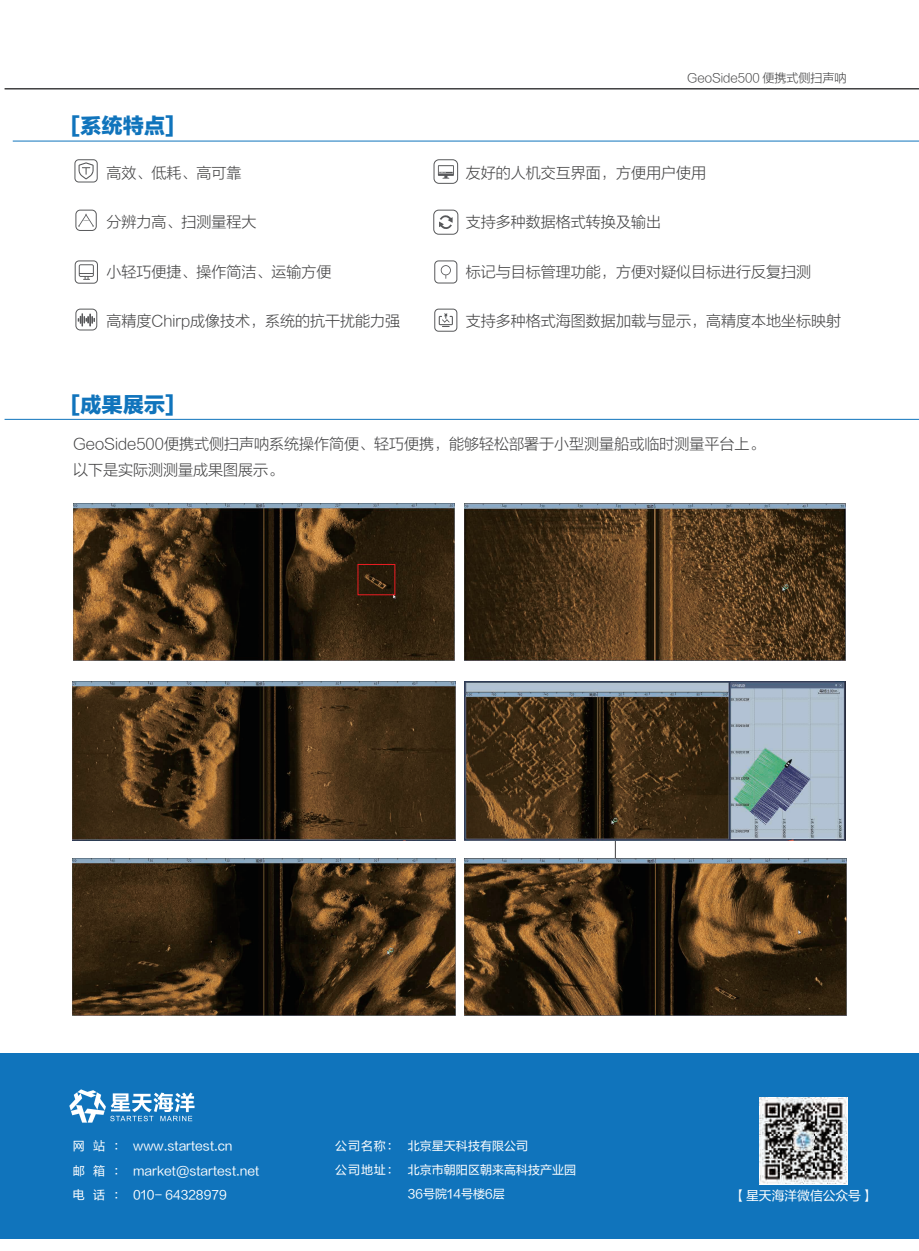
<style>
.page{position:relative;width:919px;height:1251px;background:#fff}
.page>*{position:absolute;margin:0;border:0;box-sizing:border-box;transform-origin:0 0}
.t1{font:21.3px "FZLTTHJW GB1 0";color:#1074bc}
.t2{font:15px/25.5px "FZLTXHJW GB1 0";color:#3e3e3f}
.t3{font:12.75px "FZLTHJW GB1 0";color:#fff}
.t4{font:12px/24px "FZLTHJW GB1 0";color:#fff}
.t5{font:12px "FZLTXHJW GB1 0";color:#3e3e3f}
</style>
<div class="page">
<hr style="left:13px;top:141px;width:905px;height:1px;background:#1074bc">
<hr style="left:5px;top:419px;width:913px;height:1px;background:#1074bc">
<hr style="left:5px;top:88px;width:913px;height:1px;background:#3e3e3f">
<div style="left:433px;top:159px;width:25px;height:25px;border:1px solid #57585a;border-radius:5px"></div>
<svg style="left:438px;top:165px;width:16px;height:14px"></svg>
<div style="left:75px;top:210px;width:22px;height:21px;border:1px solid #57585a;border-radius:4px"></div>
<svg style="left:78px;top:214px;width:16px;height:13px"></svg>
<div style="left:75px;top:309px;width:22px;height:21px;border:1px solid #57585a;border-radius:4px"></div>
<svg style="left:78px;top:313px;width:17px;height:13px"></svg>
<div style="left:74px;top:159px;width:24px;height:23px;border:1px solid #57585a;border-radius:4px"></div>
<svg style="left:78px;top:162px;width:16px;height:17px"></svg>
<div style="left:433px;top:210px;width:25px;height:25px;border:1px solid #57585a;border-radius:5px"></div>
<svg style="left:439px;top:215px;width:13px;height:14px"></svg>
<div style="left:75px;top:260px;width:23px;height:23px;border:1px solid #57585a;border-radius:4px"></div>
<svg style="left:79px;top:264px;width:15px;height:16px"></svg>
<div style="left:434px;top:260px;width:23px;height:23px;border:1px solid #57585a;border-radius:4px"></div>
<svg style="left:440px;top:265px;width:11px;height:14px"></svg>
<div style="left:434px;top:309px;width:23px;height:22px;border:1px solid #57585a;border-radius:4px"></div>
<svg style="left:438px;top:313px;width:15px;height:14px"></svg>
<hr style="left:615px;top:815px;width:1px;height:84px;background:#3e3e3f">
<img style="left:464px;top:858px;width:382px;height:157px">
<img style="left:73px;top:858px;width:382px;height:157px">
<img style="left:72px;top:681px;width:383px;height:159px">
<img style="left:465px;top:682px;width:380px;height:158px">
<img style="left:465px;top:503px;width:380px;height:158px">
<img style="left:73px;top:503px;width:381px;height:157px">
<div style="left:358px;top:564px;width:37px;height:31px;border:1px solid #ee1d23"></div>
<div style="left:0;top:1053px;width:918px;height:185px;background:#1074bc"></div>
<img style="left:759px;top:1097px;width:88px;height:87px">
<img style="left:69px;top:1089px;width:126px;height:34px">
<h1 class="t1" style="left:72px;top:114px;width:103px">[系统特点]</h1>
<p class="t2" style="left:106px;top:160px;width:136px">高效、低耗、高可靠</p>
<p class="t2" style="left:106px;top:210px;width:151px">分辨力高、扫测量程大</p>
<p class="t2" style="left:106px;top:259px;width:226px">小轻巧便捷、操作简洁、运输方便</p>
<p class="t2" style="left:106px;top:309px;width:295px">高精度Chirp成像技术，系统的抗干扰能力强</p>
<h1 class="t1" style="left:72px;top:392px;width:103px">[成果展示]</h1>
<p class="t5" style="left:687px;top:71px;width:161px">GeoSide500 便携式侧扫声呐</p>
<p class="t2" style="left:466px;top:160px;width:241px">友好的人机交互界面，方便用户使用</p>
<p class="t2" style="left:466px;top:210px;width:196px">支持多种数据格式转换及输出</p>
<p class="t2" style="left:466px;top:259px;width:347px">标记与目标管理功能，方便对疑似目标进行反复扫测</p>
<p class="t2" style="left:466px;top:309px;width:377px">支持多种格式海图数据加载与显示，高精度本地坐标映射</p>
<p class="t2" style="left:73px;top:432px;width:692px">GeoSide500便携式侧扫声呐系统操作简便、轻巧便携，能够轻松部署于小型测量船或临时测量平台上。以下是实际测测量成果图展示。</p>
<p class="t4" style="left:73px;top:1134px;width:161px">网 站 ： www.startest.cn</p>
<p class="t4" style="left:335px;top:1134px;width:65px">公司名称：</p>
<p class="t4" style="left:133px;top:1158px;width:128px">market@startest.net</p>
<p class="t4" style="left:335px;top:1158px;width:65px">公司地址：</p>
<p class="t4" style="left:133px;top:1182px;width:95px">010- 64328979</p>
<p class="t4" style="left:73px;top:1158px;width:54px">邮箱：电话：</p>
<p class="t4" style="left:408px;top:1134px;width:169px">北京星天科技有限公司<br>北京市朝阳区朝来高科技产业园<br>36号院14号楼6层</p>
<p class="t3" style="left:733px;top:1188px;width:142px">【星天海洋微信公众号】</p>
</div>
